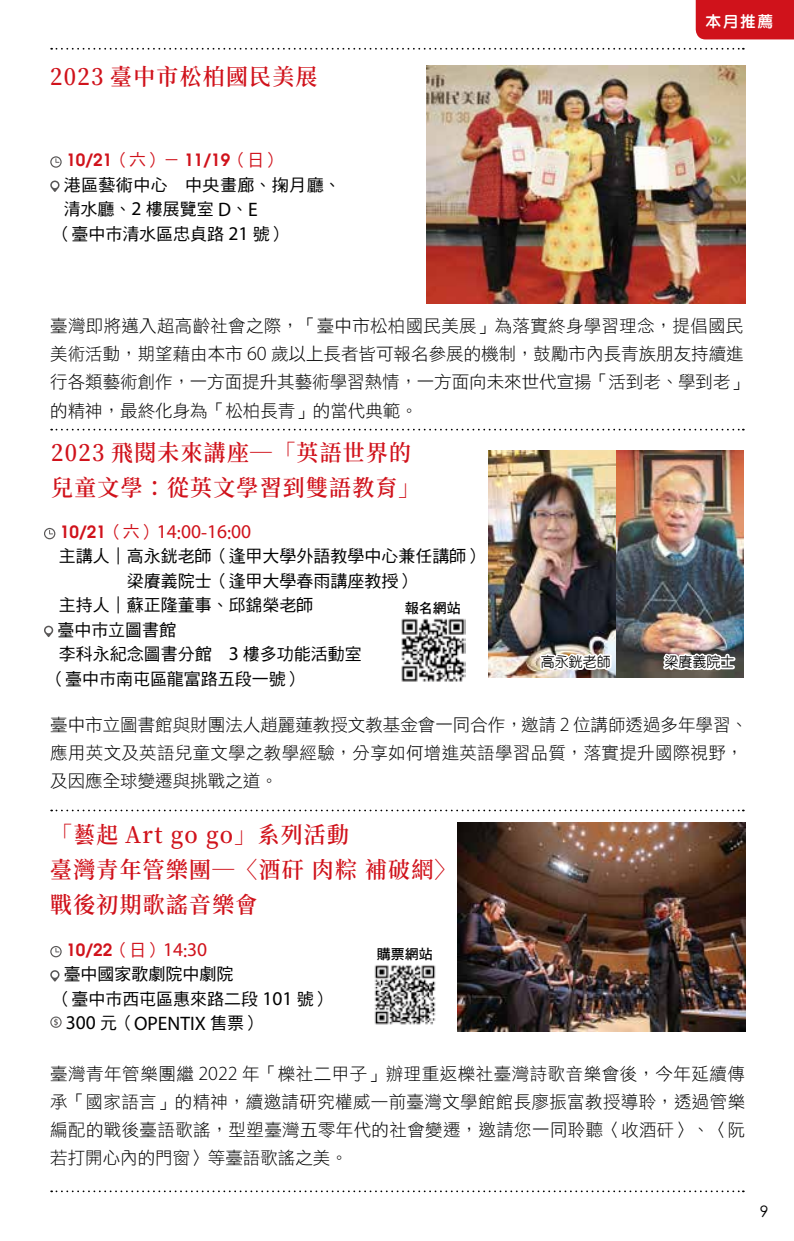
<style>
.page{position:relative;width:794px;height:1241px;background:#fff}
.page>*{position:absolute;margin:0;border:0;box-sizing:border-box;transform-origin:0 0}
.t1{font:600 22.75px/35px "Noto Serif TC";letter-spacing:.06em;color:#d0121b;scale:.96 1}
.t2{font:19.6px "Myriad Pro";color:#d0121b}
.t3{font:19.6px "Myriad Pro";color:#000}
.t4{font:17.5px/28px "DF Hei Std W3";color:#000}
.t5{font:16.97px/24.5px "DF Hei Std W5";color:#000}
.t6{font:600 16.97px "Avant Garde";color:#d0121b}
.t7{font:16.97px "DF Hei Std W5";letter-spacing:.025em;color:#000}
.t8{font:15.75px "DFN Yuan MXB HKP BF";color:#fff}
.t9{font:15.75px "Century Gothic";color:#000}
.t10{font:500 14px "Yen Round";color:#000}
.t11{font:14px "DF Hei Std W7";color:#000}
.s1{font-family:"DF Hei Std W5";font-weight:400}
.s2{font-family:"Myriad Pro";font-size:19.6px}
.s3{font-family:"Myriad Pro";font-weight:300;font-size:20.12px}
.s4{font-family:"Avant Garde";font-weight:600;font-size:16.97px}
.s5{font-family:"DF Hei Std W5";font-size:16.97px}
.s6{font-family:"Myriad Pro";font-weight:400;font-size:19.6px}
</style>
<div class="page">
<svg style="left:50px;top:156px;width:12px;height:12px"></svg>
<svg style="left:50px;top:180px;width:10px;height:12px"></svg>
<img style="left:489px;top:450px;width:254px;height:227px">
<svg style="left:44px;top:528px;width:11px;height:11px"></svg>
<svg style="left:44px;top:625px;width:9px;height:12px"></svg>
<svg style="left:50px;top:946px;width:12px;height:11px"></svg>
<svg style="left:50px;top:970px;width:10px;height:11px"></svg>
<svg style="left:50px;top:1016px;width:12px;height:11px"></svg>
<img style="left:457px;top:822px;width:288px;height:209px">
<img style="left:426px;top:65px;width:319px;height:239px">
<img style="left:401px;top:618px;width:64px;height:64px">
<img style="left:374px;top:965px;width:62px;height:60px">
<img style="left:538px;top:619px;width:76px;height:59px">
<img style="left:661px;top:621px;width:76px;height:57px">
<svg style="left:51px;top:48px;width:693px;height:2px"></svg>
<svg style="left:51px;top:428px;width:693px;height:2px"></svg>
<svg style="left:51px;top:809px;width:693px;height:2px"></svg>
<svg style="left:51px;top:1190px;width:693px;height:1px"></svg>
<div style="left:695px;top:0;width:99px;height:39px;background:#d0121b"></div>
<h1 class="t1" style="left:50px;top:60px;width:280px">2023 臺中市松柏國民美展</h1>
<p class="t6" style="left:66px;top:149px;width:216px">10/21<span class="s1">（六）－</span> 11/19<span class="s1">（日）</span></p>
<p class="t7" style="left:64px;top:175px;width:278px">港區藝術中心　中央畫廊、掬月廳、</p>
<p class="t5" style="left:64px;top:196px;width:195px">清水廳、<span class="s2">2</span> 樓展覽室 <span class="s2">D</span>、<span class="s2">E</span></p>
<p class="t5" style="left:54px;top:221px;width:234px">（臺中市清水區忠貞路 <span class="s2">21</span> 號）</p>
<p class="t8" style="left:705px;top:13px;width:69px">本月推薦</p>
<p class="t4" style="left:50px;top:312px;width:699px">臺灣即將邁入超高齡社會之際，「臺中市松柏國民美展」為落實終身學習理念，提倡國民美術活動，期望藉由本市 <span class="s3">60</span> 歲以上長者皆可報名參展的機制，鼓勵市內長青族朋友持續進行各類藝術創作，一方面提升其藝術學習熱情，一方面向未來世代宣揚「活到老、學到老」的精神，最終化身為「松柏長青」的當代典範。</p>
<h1 class="t1" style="left:51px;top:435px;width:386px">2023 飛閱未來講座—「英語世界的兒童文學：從英文學習到雙語教育」</h1>
<p class="t2" style="left:60px;top:519px;width:192px"><span class="s4">10/21</span><span class="s5">（六）</span>14:00-16:00</p>
<p class="t5" style="left:59px;top:543px;width:426px">主講人｜高永銧老師（逢甲大學外語教學中心兼任講師）</p>
<p class="t5" style="left:59px;top:568px;width:358px">　　　　梁賡義院士（逢甲大學春雨講座教授）</p>
<p class="t5" style="left:59px;top:592px;width:256px">主持人｜蘇正隆董事、邱錦榮老師</p>
<p class="t5" style="left:57px;top:617px;width:137px">臺中市立圖書館　</p>
<p class="t5" style="left:59px;top:641px;width:304px">李科永紀念圖書分館　<span class="s2">3</span> 樓多功能活動室</p>
<p class="t5" style="left:48px;top:666px;width:256px">（臺中市南屯區龍富路五段一號）</p>
<p class="t4" style="left:50px;top:710px;width:699px">臺中市立圖書館與財團法人趙麗蓮教授文教基金會一同合作，邀請 <span class="s3">2</span> 位講師透過多年學習、應用英文及英語兒童文學之教學經驗，分享如何增進英語學習品質，落實提升國際視野，及因應全球變遷與挑戰之道。</p>
<p class="t11" style="left:405px;top:600px;width:57px">報名網站</p>
<p class="t10" style="left:541px;top:654px;width:71px">高永銧老師</p>
<p class="t10" style="left:664px;top:654px;width:71px">梁賡義院士</p>
<h1 class="t1" style="left:50px;top:817px;width:424px">「藝起 Art go go」系列活動<br>臺灣青年管樂團—〈酒矸 肉粽 補破網〉戰後初期歌謠音樂會</h1>
<p class="t6" style="left:66px;top:938px;width:142px">10/22<span class="s1">（日）</span><span class="s6">14:30</span></p>
<p class="t5" style="left:54px;top:961px;width:278px;text-indent:9px">臺中國家歌劇院中劇院<br>（臺中市西屯區惠來路二段 <span class="s2">101</span> 號）</p>
<p class="t3" style="left:66px;top:1011px;width:197px">300 <span class="s5">元（</span>OPENTIX <span class="s5">售票）</span></p>
<p class="t4" style="left:50px;top:1059px;width:696px;text-align:justify">臺灣青年管樂團繼 <span class="s3">2022</span> 年「櫟社二甲子」辦理重返櫟社臺灣詩歌音樂會後，今年延續傳承「國家語言」的精神，續邀請研究權威—前臺灣文學館館長廖振富教授導聆，透過管樂編配的戰後臺語歌謠，型塑臺灣五零年代的社會變遷，邀請您一同聆聽〈收酒矸〉、〈阮若打開心內的門窗〉等臺語歌謠之美。</p>
<p class="t11" style="left:377px;top:946px;width:57px">購票網站</p>
<p class="t9" style="left:760px;top:1199px;width:10px">9</p>
</div>
